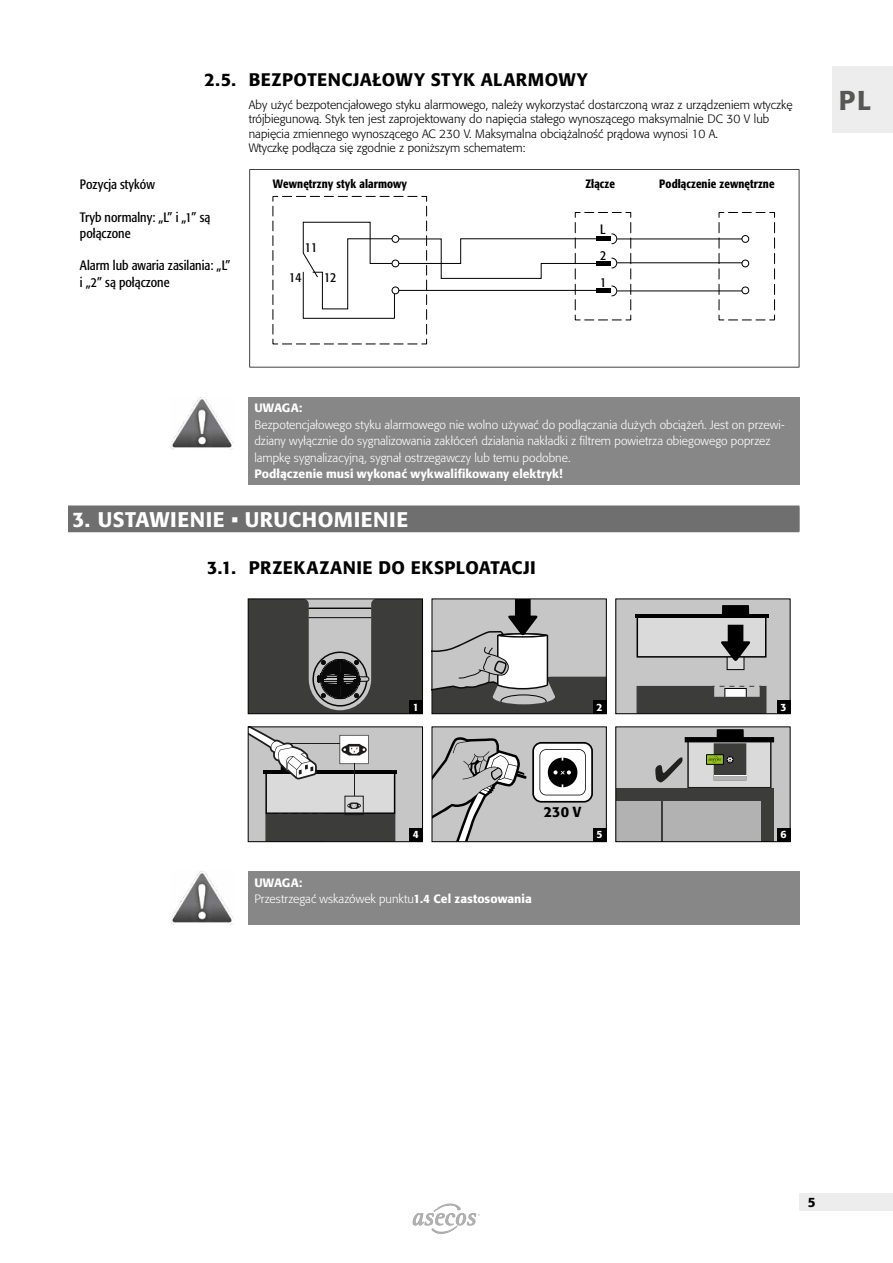
<style>
.page{position:relative;width:893px;height:1263px;background:#fff}
.page>*{position:absolute;margin:0;border:0;box-sizing:border-box;transform-origin:0 0}
.t1{font:500 27px "Formata Pro";color:#575756}
.t2{font:500 21px "Formata Pro";letter-spacing:.025em;color:#fff}
.t3{font:500 18px "Formata Pro";letter-spacing:.025em;color:#000}
.t4{font:500 14.4px "Formata Pro";color:#000}
.t5{font:condensed 13.5px/16.2px "Formata Pro";color:#000}
.t6{font:500 13.5px "Formata Pro";color:#000}
.t7{font:300 12px/14.4px "Formata Pro";color:#000}
.t8{font:300 12px/16.5px "Formata Pro";letter-spacing:.005em;color:#fff}
.t9{font:500 12px "Formata Pro";letter-spacing:.005em;color:#fff}
.t10{font:500 condensed 12px "Formata Pro";letter-spacing:.01em;color:#000}
.t11{font:500 10.5px "Formata Pro";color:#fff}
.s1{font-weight:500}
</style>
<div class="page">
<div style="left:799px;top:1194px;width:94px;height:17px;background:#ededed"></div>
<svg style="left:413px;top:1204px;width:67px;height:29px"></svg>
<div style="left:832px;top:67px;width:61px;height:66px;background:#ededed"></div>
<div style="left:68px;top:505px;width:731px;height:26px;background:#706f6f"></div>
<div style="left:68px;top:507px;width:731px;height:25px;background:#706f6f"></div>
<svg style="left:249px;top:169px;width:550px;height:198px"></svg>
<div style="left:248px;top:397px;width:551px;height:87px;background:#878787"></div>
<img style="left:171px;top:397px;width:62px;height:53px">
<svg style="left:250px;top:601px;width:171px;height:111px;background:#5a5a59"></svg>
<div style="left:409px;top:700px;width:13px;height:14px;background:#000"></div>
<div style="left:248px;top:599px;width:175px;height:115px;border:1px solid #000"></div>
<svg style="left:434px;top:601px;width:170px;height:111px;background:#a4a4a3"></svg>
<div style="left:593px;top:700px;width:13px;height:14px;background:#000"></div>
<div style="left:432px;top:599px;width:174px;height:115px;border:1px solid #000"></div>
<div style="left:616px;top:599px;width:174px;height:115px;background:#c6c6c6"></div>
<div style="left:727px;top:654px;width:17px;height:16px;background:#dadada;border:1px solid #000"></div>
<hr style="left:635px;top:614px;width:133px;height:4px;background:#000">
<svg style="left:636px;top:686px;width:130px;height:26px;background:#50504f"></svg>
<svg style="left:636px;top:605px;width:130px;height:56px"></svg>
<div style="left:777px;top:700px;width:13px;height:14px;background:#000"></div>
<div style="left:616px;top:599px;width:174px;height:115px;border:1px solid #000"></div>
<div style="left:248px;top:727px;width:174px;height:115px;background:#c6c6c6"></div>
<hr style="left:264px;top:770px;width:133px;height:4px;background:#000">
<svg style="left:250px;top:729px;width:145px;height:111px"></svg>
<div style="left:409px;top:828px;width:13px;height:14px;background:#000"></div>
<div style="left:248px;top:727px;width:175px;height:115px;border:1px solid #000"></div>
<div style="left:432px;top:727px;width:174px;height:115px;background:#c6c6c6"></div>
<svg style="left:434px;top:737px;width:159px;height:103px"></svg>
<div style="left:593px;top:828px;width:13px;height:14px;background:#000"></div>
<div style="left:432px;top:727px;width:174px;height:115px;border:1px solid #000"></div>
<div style="left:616px;top:727px;width:174px;height:115px;background:#c6c6c6"></div>
<div style="left:685px;top:737px;width:89px;height:5px;background:#000;border:1px solid #000"></div>
<div style="left:616px;top:788px;width:157px;height:54px;background:#3c3c3b"></div>
<div style="left:663px;top:801px;width:98px;height:41px;background:#b3b2b2"></div>
<div style="left:616px;top:801px;width:45px;height:41px;background:#b3b2b2"></div>
<svg style="left:655px;top:729px;width:116px;height:59px"></svg>
<div style="left:777px;top:828px;width:13px;height:14px;background:#000"></div>
<div style="left:616px;top:727px;width:174px;height:115px;border:1px solid #000"></div>
<div style="left:248px;top:871px;width:551px;height:53px;background:#878787"></div>
<img style="left:171px;top:871px;width:62px;height:53px">
<h3 class="t3" style="left:205px;top:68px;width:385px">2.5. BEZPOTENCJAŁOWY STYK ALARMOWY</h3>
<p class="t7" style="left:249px;top:98px;width:545px">Aby użyć bezpotencjałowego styku alarmowego, należy wykorzystać dostarczoną wraz z urządzeniem wtyczkę trójbiegunową. Styk ten jest zaprojektowany do napięcia stałego wynoszącego maksymalnie DC 30 V lub napięcia zmiennego wynoszącego AC 230 V. Maksymalna obciążalność prądowa wynosi 10 A.<br>Wtyczkę podłącza się zgodnie z poniższym schematem:</p>
<p class="t5" style="left:80px;top:176px;width:76px">Pozycja styków</p>
<p class="t10" style="left:273px;top:176px;width:136px">Wewnętrzny styk alarmowy</p>
<p class="t10" style="left:585px;top:176px;width:31px">Złącze</p>
<p class="t10" style="left:659px;top:176px;width:117px">Podłączenie zewnętrzne</p>
<p class="t5" style="left:80px;top:209px;width:132px">Tryb normalny: „L” i „1” są połączone</p>
<p class="t5" style="left:80px;top:257px;width:152px">Alarm lub awaria zasilania: „L” i „2” są połączone</p>
<p class="t5" style="left:600px;top:216px;width:8px;line-height:25.8px">L<br>2</p>
<p class="t5" style="left:600px;top:274px;width:8px">1</p>
<p class="t5" style="left:305px;top:239px;width:14px">11</p>
<p class="t5" style="left:289px;top:269px;width:14px">14</p>
<p class="t5" style="left:324px;top:269px;width:14px">12</p>
<p class="t9" style="left:254px;top:400px;width:49px">UWAGA:</p>
<p class="t8" style="left:254px;top:416px;width:532px">Bezpotencjałowego styku alarmowego nie wolno używać do podłączania dużych obciążeń. Jest on przewi&shy;dziany wyłącznie do sygnalizowania zakłóceń działania nakładki z filtrem powietrza obiegowego poprzez lampkę sygnalizacyjną, sygnał ostrzegawczy lub temu podobne.</p>
<p class="t9" style="left:254px;top:466px;width:310px">Podłączenie musi wykonać wykwalifikowany elektryk!</p>
<h2 class="t2" style="left:72px;top:506px;width:337px">3. USTAWIENIE • URUCHOMIENIE</h2>
<h3 class="t3" style="left:207px;top:556px;width:330px">3.1. PRZEKAZANIE DO EKSPLOATACJI</h3>
<h1 class="t1" style="left:839px;top:83px;width:34px">PL</h1>
<p class="t11" style="left:413px;top:700px;width:8px">1</p>
<p class="t11" style="left:597px;top:700px;width:8px">2</p>
<p class="t11" style="left:780px;top:700px;width:8px">3</p>
<p class="t11" style="left:413px;top:828px;width:8px">4</p>
<p class="t4" style="left:544px;top:802px;width:39px">230 V</p>
<p class="t11" style="left:597px;top:828px;width:8px">5</p>
<p class="t11" style="left:780px;top:828px;width:8px">6</p>
<p class="t8" style="left:254px;top:874px;width:279px"><span class="s1">UWAGA:<br></span>Przestrzegać wskazówek punktu<span class="s1">1.4 Cel zastosowania</span></p>
<p class="t6" style="left:808px;top:1194px;width:9px">5</p>
</div>
